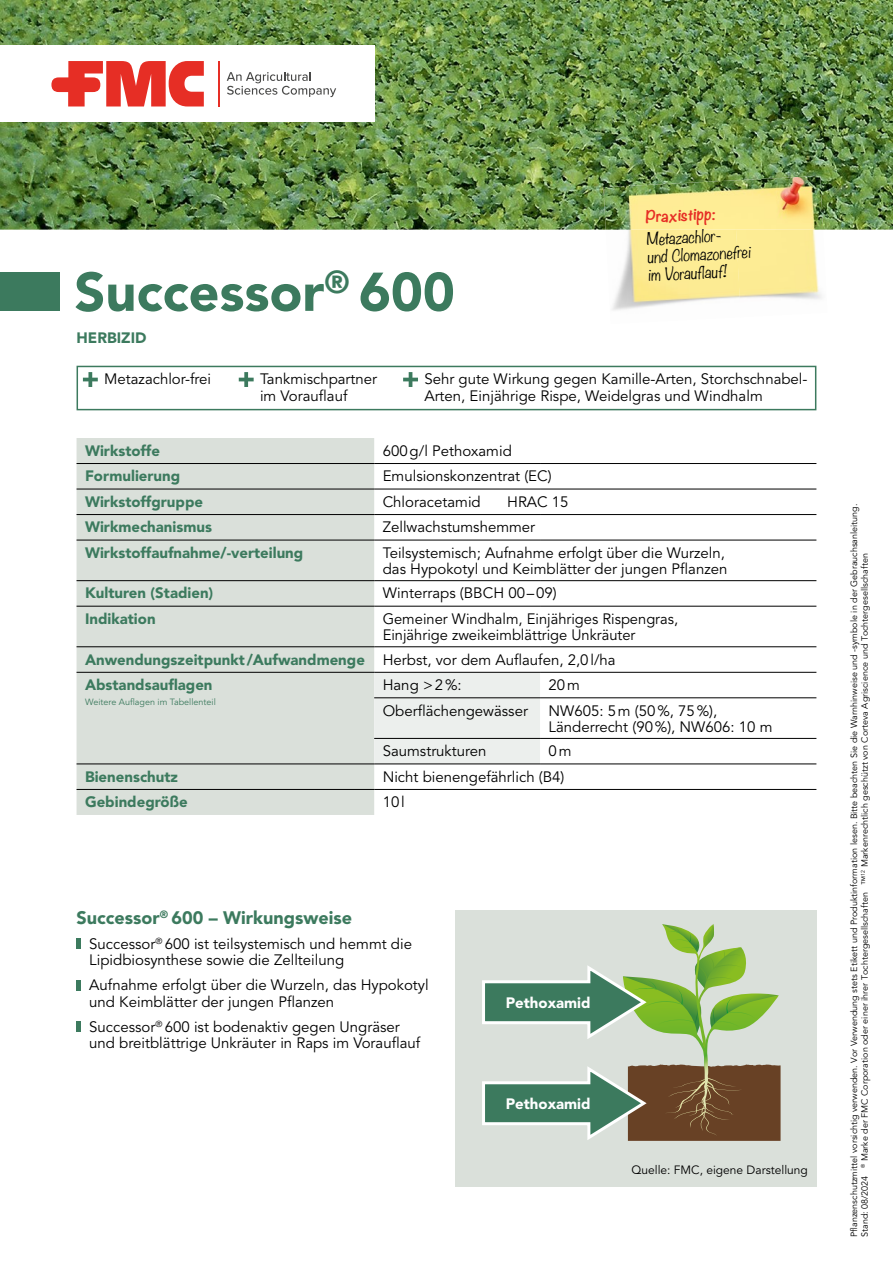
<style>
.page{position:relative;width:893px;height:1263px;background:#fff}
.page>*{position:absolute;margin:0;border:0;box-sizing:border-box;transform-origin:0 0}
.t1{font:900 54px "Avenir LT Pro";color:#3c7a5e}
.t2{font:900 18px "Avenir LT Pro";color:#3c7a5e}
.t3{font:15px/16.5px "Avenir LT Pro";color:#000}
.t4{font:900 15px/25.5px "Avenir LT Pro";color:#3c7a5e}
.t5{font:300 15px/18px "Noteworthy";color:#000}
.t6{font:900 15px "Avenir LT Pro";color:#fff}
.t7{font:700 15px "Noteworthy";color:#e62e25}
.t8{font:12px "Avenir LT Pro";color:#000}
.t9{font:9px/10.5px "Avenir LT Pro";color:#000}
.t10{font:9px "Avenir LT Pro";color:#3c7a5e}
.s1{font-weight:400;color:#000}
</style>
<div class="page">
<img style="left:0;top:0;width:893px;height:230px">
<div style="left:0;top:272px;width:60px;height:38px;background:#3c7a5e"></div>
<div style="left:455px;top:910px;width:361px;height:276px;background:#dae0da"></div>
<svg style="left:482px;top:924px;width:298px;height:217px"></svg>
<div style="left:77px;top:438px;width:297px;height:377px;background:#dae0da"></div>
<div style="left:374px;top:673px;width:166px;height:90px;background:#ecefed"></div>
<hr style="left:77px;top:463px;width:297px;height:1px;background:#000">
<hr style="left:374px;top:463px;width:166px;height:1px;background:#000">
<hr style="left:540px;top:463px;width:276px;height:1px;background:#000">
<hr style="left:77px;top:489px;width:297px;height:1px;background:#000">
<hr style="left:374px;top:489px;width:166px;height:1px;background:#000">
<hr style="left:540px;top:489px;width:276px;height:1px;background:#000">
<hr style="left:77px;top:514px;width:297px;height:1px;background:#000">
<hr style="left:374px;top:514px;width:166px;height:1px;background:#000">
<hr style="left:540px;top:514px;width:276px;height:1px;background:#000">
<hr style="left:77px;top:540px;width:297px;height:1px;background:#000">
<hr style="left:374px;top:540px;width:166px;height:1px;background:#000">
<hr style="left:540px;top:540px;width:276px;height:1px;background:#000">
<hr style="left:77px;top:580px;width:297px;height:1px;background:#000">
<hr style="left:374px;top:580px;width:166px;height:1px;background:#000">
<hr style="left:540px;top:580px;width:276px;height:1px;background:#000">
<hr style="left:77px;top:606px;width:297px;height:1px;background:#000">
<hr style="left:374px;top:606px;width:166px;height:1px;background:#000">
<hr style="left:540px;top:606px;width:276px;height:1px;background:#000">
<hr style="left:77px;top:646px;width:297px;height:1px;background:#000">
<hr style="left:374px;top:646px;width:166px;height:1px;background:#000">
<hr style="left:540px;top:646px;width:276px;height:1px;background:#000">
<hr style="left:77px;top:672px;width:297px;height:1px;background:#000">
<hr style="left:374px;top:672px;width:166px;height:1px;background:#000">
<hr style="left:540px;top:672px;width:276px;height:1px;background:#000">
<hr style="left:374px;top:697px;width:166px;height:1px;background:#000">
<hr style="left:540px;top:697px;width:276px;height:1px;background:#000">
<hr style="left:374px;top:738px;width:166px;height:1px;background:#000">
<hr style="left:540px;top:738px;width:276px;height:1px;background:#000">
<hr style="left:77px;top:763px;width:297px;height:1px;background:#000">
<hr style="left:374px;top:763px;width:166px;height:1px;background:#000">
<hr style="left:540px;top:763px;width:276px;height:1px;background:#000">
<hr style="left:77px;top:789px;width:297px;height:1px;background:#000">
<hr style="left:374px;top:789px;width:166px;height:1px;background:#000">
<hr style="left:540px;top:789px;width:276px;height:1px;background:#000">
<hr style="left:77px;top:938px;width:4px;height:11px;background:#3c7a5e">
<hr style="left:77px;top:980px;width:4px;height:10px;background:#3c7a5e">
<hr style="left:77px;top:1021px;width:4px;height:11px;background:#3c7a5e">
<div style="left:77px;top:366px;width:739px;height:44px;background:#fff;border:2px solid #3c7a5e"></div>
<svg style="left:83px;top:372px;width:15px;height:15px"></svg>
<svg style="left:239px;top:372px;width:15px;height:15px"></svg>
<svg style="left:403px;top:372px;width:15px;height:15px"></svg>
<img style="left:612px;top:230px;width:124px;height:80px">
<img style="left:736px;top:230px;width:86px;height:69px">
<img style="left:603px;top:176px;width:220px;height:54px">
<div style="left:0;top:45px;width:374px;height:77px;background:#fff"></div>
<svg style="left:51px;top:61px;width:153px;height:45px"></svg>
<hr style="left:218px;top:61px;width:1px;height:45px;background:#e62e25">
<svg style="left:227px;top:72px;width:109px;height:25px"></svg>
<h1 class="t1" style="left:74px;top:259px;width:382px">Successor<sup>®</sup> 600</h1>
<p class="t4" style="left:77px;top:325px;width:71px">HERBIZID</p>
<p class="t7" style="left:644px;top:204px;width:72px;rotate:-3deg">Praxistipp:</p>
<p class="t5" style="left:646px;top:230px;width:105px;rotate:-3deg">Metazachlor-<br>und Clomazonefrei im Vorauflauf!</p>
<p class="t3" style="left:104px;top:371px;width:108px">Metazachlor-frei</p>
<p class="t3" style="left:260px;top:371px;width:119px">Tankmischpartner im Vorauflauf</p>
<p class="t3" style="left:424px;top:371px;width:385px">Sehr gute Wirkung gegen Kamille-Arten, Storchschnabel-<br>Arten, Einjährige Rispe, Weidelgras und Windhalm</p>
<p class="t4" style="left:85px;top:438px;width:76px">Wirkstoffe</p>
<p class="t3" style="left:383px;top:443px;width:131px">600 g/l Pethoxamid</p>
<p class="t4" style="left:85px;top:463px;width:97px">Formulierung</p>
<p class="t3" style="left:383px;top:468px;width:170px">Emulsionskonzentrat (EC)</p>
<p class="t4" style="left:85px;top:489px;width:120px">Wirkstoffgruppe</p>
<p class="t3" style="left:383px;top:494px;width:100px">Chloracetamid</p>
<p class="t3" style="left:507px;top:494px;width:63px">HRAC 15</p>
<p class="t4" style="left:85px;top:514px;width:128px">Wirkmechanismus</p>
<p class="t3" style="left:383px;top:519px;width:154px">Zellwachstumshemmer</p>
<p class="t4" style="left:85px;top:540px;width:220px">Wirkstoffaufnahme/-verteilung</p>
<p class="t3" style="left:383px;top:545px;width:346px">Teilsystemisch; Aufnahme erfolgt über die Wurzeln, das Hypokotyl und Keimblätter der jungen Pflanzen</p>
<p class="t4" style="left:85px;top:580px;width:130px">Kulturen (Stadien)</p>
<p class="t3" style="left:383px;top:585px;width:176px">Winterraps (BBCH 00 – 09)</p>
<p class="t4" style="left:85px;top:606px;width:72px">Indikation</p>
<p class="t3" style="left:383px;top:611px;width:297px">Gemeiner Windhalm, Einjähriges Rispengras,<br>Einjährige zweikeimblättrige Unkräuter</p>
<p class="t4" style="left:85px;top:646px;width:532px">Anwendungszeitpunkt /Aufwandmenge <span class="s1">Herbst, vor dem Auflaufen, 2,0 l/ha<br></span>Abstandsauflagen</p>
<p class="t10" style="left:85px;top:696px;width:132px">Weitere Auflagen im Tabellenteil</p>
<p class="t3" style="left:383px;top:677px;width:81px">Hang &gt; 2 %:</p>
<p class="t3" style="left:549px;top:677px;width:33px">20 m</p>
<p class="t3" style="left:383px;top:702px;width:147px">Oberflächengewässer</p>
<p class="t3" style="left:549px;top:702px;width:225px">NW605: 5 m (50 %, 75 %),<br>Länderrecht (90 %), NW606: 10 m</p>
<p class="t3" style="left:383px;top:743px;width:105px">Saumstrukturen</p>
<p class="t3" style="left:549px;top:743px;width:24px">0 m</p>
<p class="t4" style="left:85px;top:764px;width:95px">Bienenschutz</p>
<p class="t3" style="left:383px;top:768px;width:183px">Nicht bienengefährlich (B4)</p>
<p class="t4" style="left:85px;top:789px;width:104px">Gebindegröße</p>
<p class="t3" style="left:383px;top:794px;width:24px">10 l</p>
<p class="t2" style="left:77px;top:906px;width:277px">Successor<sup>®</sup> 600 – Wirkungsweise</p>
<p class="t3" style="left:89px;top:935px;width:324px">Successor<sup>®</sup> 600 ist teilsystemisch und hemmt die<br>Lipidbiosynthese sowie die Zellteilung</p>
<p class="t3" style="left:89px;top:977px;width:341px">Aufnahme erfolgt über die Wurzeln, das Hypokotyl und Keimblätter der jungen Pflanzen</p>
<p class="t3" style="left:89px;top:1018px;width:333px">Successor<sup>®</sup> 600 ist bodenaktiv gegen Ungräser und breitblättrige Unkräuter in Raps im Vorauflauf</p>
<p class="t6" style="left:506px;top:993px;width:86px">Pethoxamid</p>
<p class="t6" style="left:506px;top:1094px;width:86px">Pethoxamid</p>
<p class="t8" style="left:631px;top:1163px;width:178px">Quelle: FMC, eigene Darstellung</p>
<p class="t9" style="left:849px;top:1237px;width:735px;rotate:-90deg">Pflanzenschutzmittel vorsichtig verwenden. Vor Verwendung stets Etikett und Produktinformation lesen. Bitte beachten Sie die Warnhinweise und -symbole in der Gebrauchsanleitung.<br>Stand: 08/2024 <sup>®</sup> Marke der FMC Corporation oder einer ihrer Tochtergesellschaften ™<sup>12</sup> Markenrechtlich geschützt von Corteva Agriscience und Tochtergesellschaften</p>
</div>
